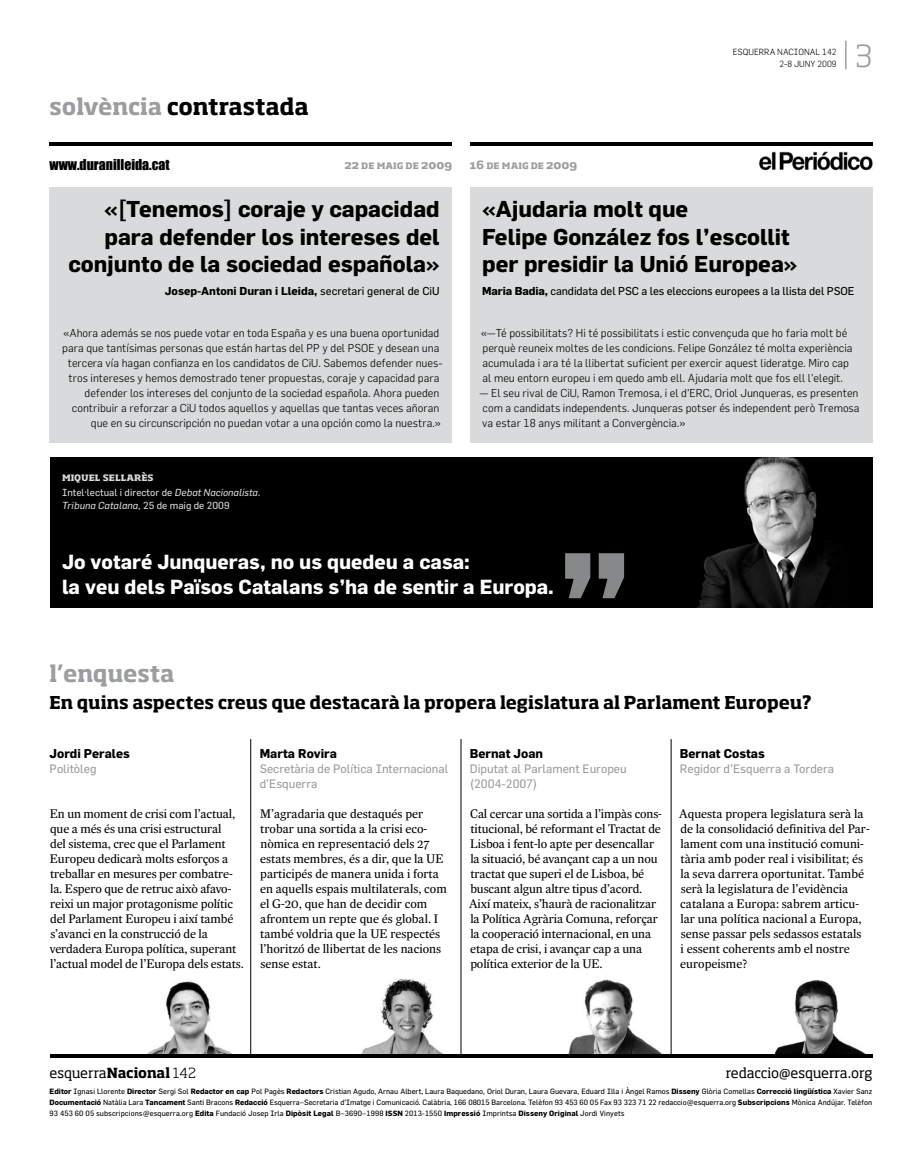
<style>
.page{position:relative;width:922px;height:1170px;background:#fff}
.page>*{position:absolute;margin:0;border:0;box-sizing:border-box;transform-origin:0 0}
.t1{font:100 30px "Soho Std";color:#000}
.t2{font:700 22.5px/27.5px "Flama";color:#000}
.t3{font:700 22.5px "Soho Std";letter-spacing:-.01em;color:#000}
.t4{font:700 22.5px "Soho Std";letter-spacing:-.01em;color:#9c9d9f}
.t5{font:700 20px/25px "Flama";color:#fff}
.t6{font:700 17.5px "Soho Std";letter-spacing:-.005em;color:#000}
.t7{font:13.75px "Soho Std";letter-spacing:-.015em;color:#000}
.t8{font:13.75px "Impact";color:#000}
.t9{font:12.5px/15px "Expresso Texto";letter-spacing:-.01em;color:#000}
.t10{font:700 12.5px "Flama";color:#000}
.t11{font:12px/15px "Flama";color:#9c9d9f}
.t12{font:300 11.25px/15px "Flama";color:#000;text-align:right}
.t13{font:11.25px "Flama";letter-spacing:-.01em;color:#000}
.t14{font:700 11.25px "Flama";color:#000}
.t15{font:700 11.25px "Soho Std";color:#9c9d9f}
.t16{font:700 11.25px "Soho Std";color:#d9dadb}
.t17{font:10px/12.5px "Flama";color:#d9dadb}
.t18{font:300 8.75px/12.5px "Flama";color:#000;text-align:right}
.t19{font:7.5px/11.2px "Flama";letter-spacing:.01em;color:#000;text-align:justify}
.s1{color:#9c9d9f}
.s2{font-weight:300;color:#9c9d9f}
.s3{font-weight:400}
.s4{font-weight:700}
.s5{font-style:italic}
.s6{font-weight:300}
</style>
<div class="page">
<div style="left:469px;top:187px;width:403px;height:255px;background:#d9dadb"></div>
<div style="left:50px;top:187px;width:402px;height:255px;background:#d9dadb"></div>
<hr style="left:50px;top:142px;width:402px;height:4px;background:#000">
<hr style="left:469px;top:142px;width:403px;height:4px;background:#000">
<img style="left:758px;top:151px;width:114px;height:20px">
<img style="left:147px;top:981px;width:85px;height:73px">
<img style="left:774px;top:980px;width:92px;height:74px">
<img style="left:568px;top:979px;width:94px;height:75px">
<img style="left:361px;top:978px;width:83px;height:76px">
<hr style="left:50px;top:1054px;width:822px;height:3px;background:#000">
<hr style="left:250px;top:739px;width:1px;height:315px;background:#000">
<hr style="left:460px;top:739px;width:1px;height:315px;background:#000">
<hr style="left:670px;top:739px;width:1px;height:315px;background:#000">
<div style="left:50px;top:457px;width:822px;height:150px;background:#000"></div>
<svg style="left:565px;top:553px;width:59px;height:45px"></svg>
<img style="left:698px;top:457px;width:132px;height:150px">
<h2 class="t3" style="left:50px;top:92px;width:260px"><span class="s1">SOLVÈNCIA</span> CONTRASTADA</h2>
<p class="t8" style="left:49px;top:153px;width:122px">www.duranilleida.cat</p>
<p class="t15" style="left:344px;top:158px;width:109px">22 DE MAIG DE 2009</p>
<p class="t15" style="left:469px;top:158px;width:109px">16 DE MAIG DE 2009</p>
<p class="t18" style="left:732px;top:45px;width:105px">ESQUERRA NACIONAL 142<br>2-8 JUNY 2009</p>
<h1 class="t1" style="left:842px;top:33px;width:31px">|<span class="s2">3</span></h1>
<h2 class="t2" style="left:68px;top:195px;width:373px;text-align:right">«[Tenemos] coraje y capacidad para defender los intereses del conjunto de la sociedad española»</h2>
<p class="t14" style="left:165px;top:284px;width:276px">Josep-Antoni Duran i Lleida, <span class="s3">secretari general de CiU</span></p>
<p class="t12" style="left:62px;top:325px;width:381px">«Ahora además se nos puede votar en toda España y es una buena oportunidad para que tantísimas personas que están hartas del PP y del PSOE y desean una tercera vía hagan confianza en los candidatos de CiU. Sabemos defender nues&shy;tros intereses y hemos demostrado tener propuestas, coraje y capacidad para defender los intereses del conjunto de la sociedad española. Ahora pueden contribuir a reforzar a CiU todos aquellos y aquellas que tantas veces añoran que en su circunscripción no puedan votar a una opción como la nuestra.»</p>
<p class="t12" style="left:480px;top:325px;width:373px;text-align:left">«—Té possibilitats? Hi té possibilitats i estic convençuda que ho faria molt bé perquè reuneix moltes de les condicions. Felipe González té molta experiència acumulada i ara té la llibertat suficient per exercir aquest lideratge. Miro cap al meu entorn europeu i em quedo amb ell. Ajudaria molt que fos ell l’elegit.</p>
<h2 class="t2" style="left:482px;top:195px;width:317px">«Ajudaria molt que<br>Felipe González fos l’escollit per presidir la Unió Europea»</h2>
<p class="t13" style="left:482px;top:284px;width:373px"><span class="s4">Maria Badia,</span> candidata del PSC a les eleccions europees a la llista del PSOE</p>
<p class="t12" style="left:479px;top:385px;width:381px;text-align:justify">— El seu rival de CiU, Ramon Tremosa, i el d’ERC, Oriol Junqueras, es presenten com a candidats independents. Junqueras potser és independent però Tremosa va estar 18 anys militant a Convergència.»</p>
<p class="t16" style="left:62px;top:469px;width:93px">MIQUEL SELLARÈS</p>
<p class="t17" style="left:62px;top:486px;width:200px">Intel·lectual i director de <span class="s5">Debat Nacionalista.<br>Tribuna Catalana,</span> 25 de maig de 2009</p>
<h3 class="t5" style="left:62px;top:548px;width:493px">Jo votaré Junqueras, no us quedeu a casa:<br>la veu dels Països Catalans s’ha de sentir a Europa.</h3>
<h2 class="t4" style="left:50px;top:658px;width:126px">L’ENQUESTA</h2>
<h3 class="t6" style="left:50px;top:691px;width:763px">EN QUINS ASPECTES CREUS QUE DESTACARÀ LA PROPERA LEGISLATURA AL PARLAMENT EUROPEU?</h3>
<p class="t10" style="left:50px;top:745px;width:82px">Jordi Perales</p>
<p class="t11" style="left:50px;top:760px;width:48px">Politòleg</p>
<p class="t10" style="left:260px;top:745px;width:79px">Marta Rovira</p>
<p class="t11" style="left:260px;top:760px;width:190px">Secretària de Política Internacional d’Esquerra</p>
<p class="t10" style="left:469px;top:745px;width:75px">Bernat Joan</p>
<p class="t11" style="left:469px;top:760px;width:158px">Diputat al Parlament Europeu (2004-2007)</p>
<p class="t10" style="left:679px;top:745px;width:86px">Bernat Costas</p>
<p class="t11" style="left:679px;top:760px;width:156px">Regidor d’Esquerra a Tordera</p>
<p class="t9" style="left:469px;top:805px;width:194px">Cal cercar una sortida a l’impàs cons&shy;titucional, bé reformant el Tractat de Lisboa i fent-lo apte per desencallar la situació, bé avançant cap a un nou tractat que superi el de Lisboa, bé buscant algun altre tipus d’acord.<br>Així mateix, s’haurà de racionalitzar la Política Agrària Comuna, reforçar la cooperació internacional, en una etapa de crisi, i avançar cap a una política exterior de la UE.</p>
<p class="t9" style="left:50px;top:805px;width:195px">En un moment de crisi com l’actual, que a més és una crisi estructural<br>del sistema, crec que el Parlament Europeu dedicarà molts esforços a treballar en mesures per combatre&shy;la. Espero que de retruc això afavo&shy;reixi un major protagonisme polític del Parlament Europeu i així també s’avanci en la construcció de la verdadera Europa política, superant l’actual model de l’Europa dels estats.</p>
<p class="t9" style="left:679px;top:805px;width:192px">Aquesta propera legislatura serà la de la consolidació definitiva del Par&shy;lament com una institució comuni&shy;tària amb poder real i visibilitat; és la seva darrera oportunitat. També serà la legislatura de l’evidència catalana a Europa: sabrem articu&shy;lar una política nacional a Europa, sense passar pels sedassos estatals<br>i essent coherents amb el nostre europeisme?</p>
<p class="t9" style="left:260px;top:805px;width:188px">M’agradaria que destaqués per trobar una sortida a la crisi eco&shy;nòmica en representació dels 27 estats membres, és a dir, que la UE participés de manera unida i forta en aquells espais multilaterals, com el G-20, que han de decidir com afrontem un repte que és global. I també voldria que la UE respectés l’horitzó de llibertat de les nacions sense estat.</p>
<p class="t7" style="left:50px;top:1064px;width:148px">esquerra<span class="s4">NACIONAL</span> <span class="s6">142</span></p>
<p class="t7" style="left:725px;top:1064px;width:148px">redaccio@esquerra.org</p>
<p class="t19" style="left:50px;top:1084px;width:824px"><span class="s4">Editor</span> Ignasi Llorente <span class="s4">Director</span> Sergi Sol <span class="s4">Redactor en cap</span> Pol Pagès <span class="s4">Redactors</span> Cristian Agudo, Arnau Albert, Laura Baquedano, Oriol Duran, Laura Guevara, Eduard Illa i Àngel Ramos <span class="s4">Disseny</span> Glòria Comellas <span class="s4">Correcció lingüística</span> Xavier Sanz <span class="s4">Documentació</span> Natàlia Lara <span class="s4">Tancament</span> Santi Bracons <span class="s4">Redacció</span> Esquerra–Secretaria d’Imatge i Comunicació. Calàbria, 166 08015 Barcelona. Telèfon 93 453 60 05 Fax 93 323 71 22 redaccio@esquerra.org <span class="s4">Subscripcions</span> Mònica Andújar. Telèfon 93 453 60 05 subscripcions@esquerra.org <span class="s4">Edita</span> Fundació Josep Irla <span class="s4">Dipòsit Legal</span> B–3690–1998 <span class="s4">ISSN</span> 2013-1550 <span class="s4">Impressió</span> Imprintsa <span class="s4">Disseny Original</span> Jordi Vinyets</p>
</div>
